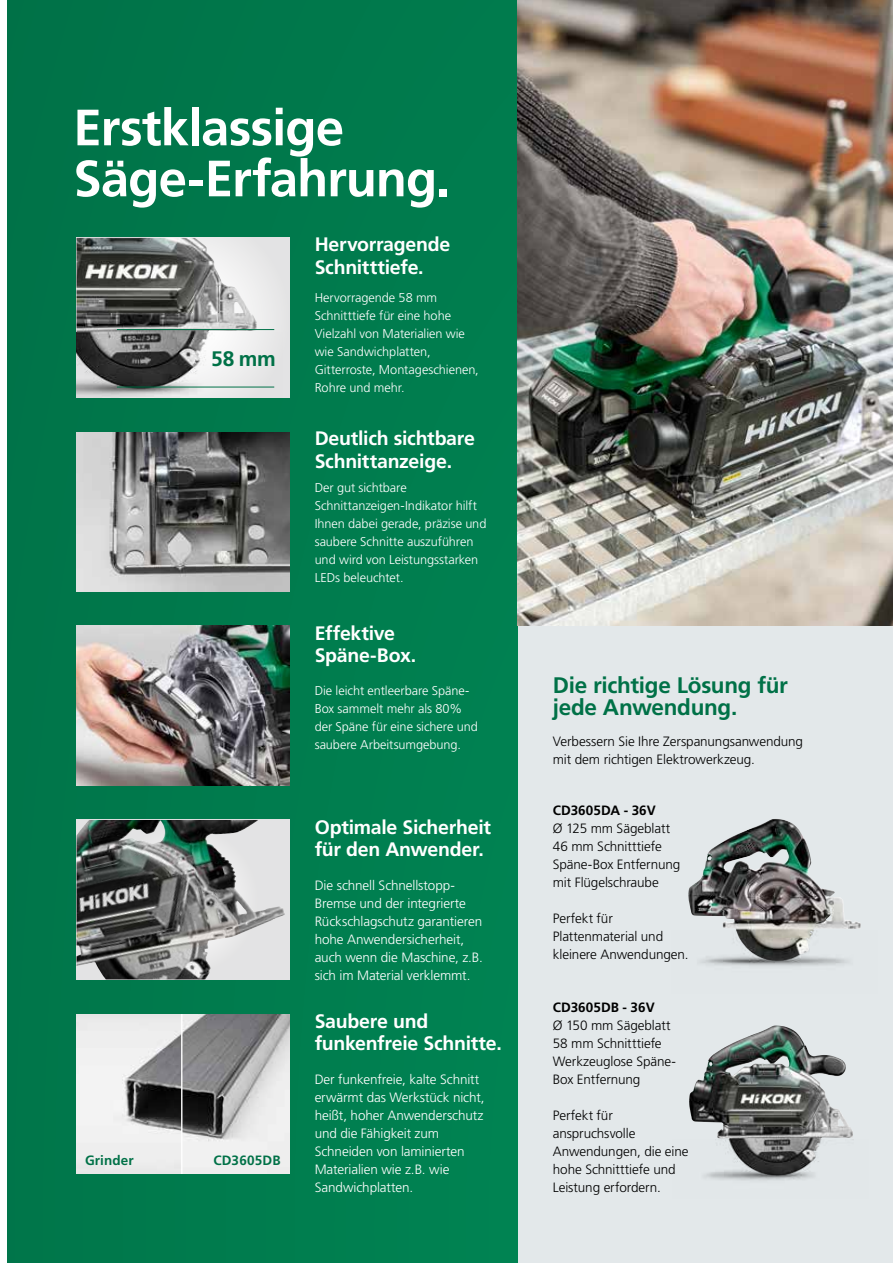
<style>
.page{position:relative;width:893px;height:1263px;background:#fff}
.page>*{position:absolute;margin:0;border:0;box-sizing:border-box;transform-origin:0 0}
.t1{font:700 51px/51px "Frutiger LT Std";letter-spacing:-.02em;color:#fff}
.t2{font:700 22.5px/22.5px "Frutiger LT Std";letter-spacing:-.015em;color:#007147}
.t3{font:700 21px "Frutiger LT Std";color:#007147}
.t4{font:700 19.5px/22.5px "Frutiger LT Std";letter-spacing:-.015em;color:#fff}
.t5{font:300 13.5px/18px "Frutiger LT Std";letter-spacing:-.01em;color:#000}
.t6{font:300 13.5px/18px "Frutiger LT Std";letter-spacing:-.01em;color:#fff}
.t7{font:700 13.5px "Frutiger LT Std";letter-spacing:.005em;color:#000}
.t8{font:700 13.5px "Frutiger LT Std";letter-spacing:.01em;color:#007147}
.t9{font:300 12.75px/18px "Frutiger LT Std";letter-spacing:-.005em;color:#fff}
</style>
<div class="page">
<div style="left:510px;top:0;width:383px;height:1263px;background:#e3e8ea"></div>
<div style="left:7px;top:0;width:511px;height:1263px;background:#007b4d"></div>
<img style="left:704px;top:1139px;width:150px;height:42px">
<img style="left:689px;top:1025px;width:130px;height:150px">
<img style="left:700px;top:961px;width:149px;height:5px">
<img style="left:688px;top:819px;width:171px;height:142px">
<img style="left:77px;top:820px;width:209px;height:159px">
<img style="left:77px;top:432px;width:212px;height:159px">
<img style="left:77px;top:626px;width:212px;height:159px">
<div style="left:77px;top:238px;width:212px;height:159px;background:#e6e6e6"></div>
<img style="left:77px;top:386px;width:198px;height:11px">
<img style="left:77px;top:238px;width:180px;height:150px">
<hr style="left:117px;top:387px;width:157px;height:1px;background:#007147">
<hr style="left:117px;top:329px;width:157px;height:1px;background:#007147">
<img style="left:518px;top:0;width:375px;height:626px">
<img style="left:182px;top:1014px;width:107px;height:160px">
<img style="left:77px;top:1014px;width:104px;height:160px">
<hr style="left:181px;top:1014px;width:1px;height:160px;background:#fff">
<h1 class="t1" style="left:73px;top:102px;width:379px">Erstklassige<br>Säge-Erfahrung.</h1>
<h3 class="t3" style="left:211px;top:346px;width:66px">58 mm</h3>
<p class="t8" style="left:85px;top:1152px;width:50px">Grinder</p>
<p class="t8" style="left:213px;top:1152px;width:69px">CD3605DB</p>
<h3 class="t4" style="left:315px;top:233px;width:137px">Hervorragende<br>Schnitttiefe.</h3>
<p class="t9" style="left:315px;top:289px;width:166px">Hervorragende 58 mm<br>Schnitttiefe für eine hohe<br>Vielzahl von Materialien wie wie Sandwichplatten,<br>Gitterroste, Montageschienen,<br>Rohre und mehr.</p>
<h3 class="t4" style="left:315px;top:427px;width:162px">Deutlich sichtbare<br>Schnittanzeige.</h3>
<p class="t9" style="left:315px;top:479px;width:173px">Der gut sichtbare<br>Schnittanzeigen-Indikator hilft<br>Ihnen dabei gerade, präzise und saubere Schnitte auszuführen und wird von Leistungsstarken<br>LEDs beleuchtet.</p>
<h3 class="t4" style="left:315px;top:622px;width:103px">Effektive<br>Späne-Box.</h3>
<p class="t9" style="left:315px;top:682px;width:165px">Die leicht entleerbare Späne-<br>Box sammelt mehr als 80% der Späne für eine sichere und saubere Arbeitsumgebung.</p>
<h3 class="t4" style="left:315px;top:815px;width:178px">Optimale Sicherheit für den Anwender.</h3>
<p class="t6" style="left:315px;top:876px;width:170px">Die schnell Schnellstopp-<br>Bremse und der integrierte<br>Rückschlagschutz garantieren hohe Anwendersicherheit, auch wenn die Maschine, z.B. sich im Material verklemmt.</p>
<h3 class="t4" style="left:315px;top:1010px;width:189px">Saubere und funkenfreie Schnitte.</h3>
<p class="t6" style="left:315px;top:1070px;width:171px">Der funkenfreie, kalte Schnitt erwärmt das Werkstück nicht, heißt, hoher Anwenderschutz und die Fähigkeit zum<br>Schneiden von laminierten<br>Materialien wie z.B. wie<br>Sandwichplatten.</p>
<h2 class="t2" style="left:553px;top:673px;width:236px">Die richtige Lösung für jede Anwendung.</h2>
<p class="t5" style="left:553px;top:733px;width:252px">Verbessern Sie Ihre Zerspanungsanwendung mit dem richtigen Elektrowerkzeug.</p>
<p class="t7" style="left:553px;top:802px;width:105px">CD3605DA - 36V</p>
<p class="t5" style="left:553px;top:820px;width:129px">Ø 125 mm Sägeblatt<br>46 mm Schnitttiefe<br>Späne-Box Entfernung mit Flügelschraube</p>
<p class="t5" style="left:553px;top:910px;width:137px">Perfekt für<br>Plattenmaterial und kleinere Anwendungen.</p>
<p class="t7" style="left:553px;top:999px;width:103px">CD3605DB - 36V</p>
<p class="t5" style="left:553px;top:1016px;width:125px">Ø 150 mm Sägeblatt<br>58 mm Schnitttiefe<br>Werkzeuglose Späne-<br>Box Entfernung</p>
<p class="t5" style="left:553px;top:1106px;width:137px">Perfekt für anspruchsvolle<br>Anwendungen, die eine hohe Schnitttiefe und<br>Leistung erfordern.</p>
</div>
